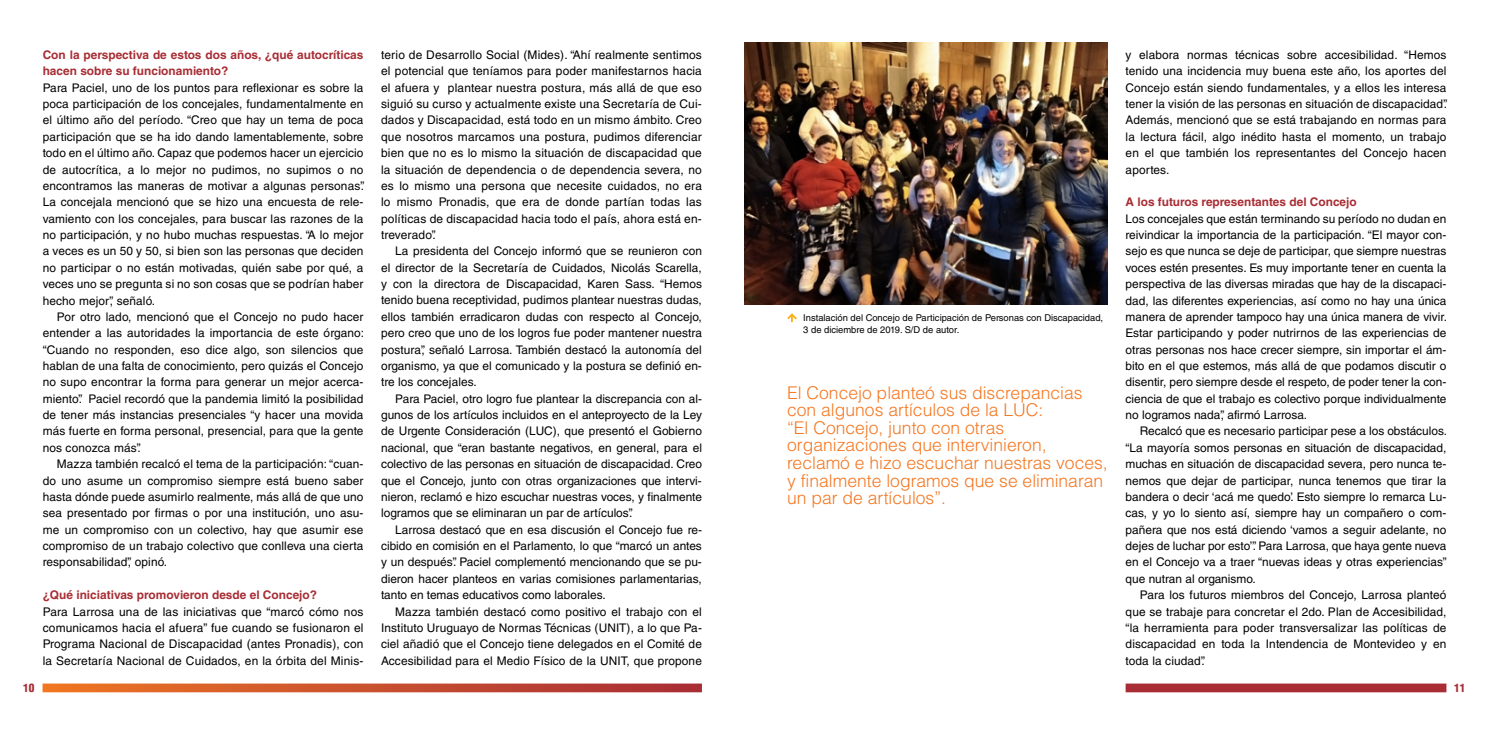
<style>
.page{position:relative;width:1489px;height:745px;background:#fff}
.page>*{position:absolute;margin:0;border:0;box-sizing:border-box;transform-origin:0 0}
.t1{font:300 17.5px/17.5px "Helvetica LT Std";color:#f47721}
.t2{font:12px/16.4px "Helvetica LT Std";letter-spacing:.015em;color:#000;text-align:justify}
.t3{font:11.88px/16.4px "Helvetica LT Std";letter-spacing:.005em;color:#000;text-align:justify}
.t4{font:700 11.88px/16.4px "Helvetica LT Std";color:#a82d34}
.t5{font:900 condensed 11.25px "Helvetica LT Std";color:#a82d34}
.t6{font:9.38px/12.5px "Helvetica LT Std";color:#000}
</style>
<div class="page">
<svg style="left:43px;top:683px;width:659px;height:8px;background:#cd5d3b"></svg>
<img style="left:744px;top:43px;width:363px;height:261px">
<svg style="left:787px;top:313px;width:10px;height:9px"></svg>
<div style="left:1125px;top:683px;width:321px;height:8px;background:#a82d34"></div>
<p class="t4" style="left:43px;top:46px;width:322px">Con la perspectiva de estos dos años, ¿qué autocríticas hacen sobre su funcionamiento?</p>
<p class="t3" style="left:43px;top:79px;width:323px">Para Paciel, uno de los puntos para reflexionar es sobre la poca participación de los concejales, fundamentalmente en el último año del período. “Creo que hay un tema de poca participación que se ha ido dando lamentablemente, sobre todo en el último año. Capaz que podemos hacer un ejercicio de autocrítica, a lo mejor no pudimos, no supimos o no encontramos las maneras de motivar a algunas personas”.<br>La concejala mencionó que se hizo una encuesta de rele&shy;vamiento con los concejales, para buscar las razones de la no participación, y no hubo muchas respuestas. “A lo mejor a veces es un 50 y 50, si bien son las personas que deciden no participar o no están motivadas, quién sabe por qué, a veces uno se pregunta si no son cosas que se podrían haber hecho mejor”, señaló.</p>
<p class="t3" style="left:43px;top:308px;width:323px;text-indent:14px">Por otro lado, mencionó que el Concejo no pudo hacer entender a las autoridades la importancia de este órgano: “Cuando no responden, eso dice algo, son silencios que hablan de una falta de conocimiento, pero quizás el Concejo no supo encontrar la forma para generar un mejor acerca&shy;miento”. Paciel recordó que la pandemia limitó la posibilidad de tener más instancias presenciales “y hacer una movida más fuerte en forma personal, presencial, para que la gente nos conozca más”.</p>
<p class="t3" style="left:43px;top:455px;width:322px;text-indent:14px">Mazza también recalcó el tema de la participación: “cuan&shy;do uno asume un compromiso siempre está bueno saber hasta dónde puede asumirlo realmente, más allá de que uno sea presentado por firmas o por una institución, uno asu&shy;me un compromiso con un colectivo, hay que asumir ese compromiso de un trabajo colectivo que conlleva una cierta responsabilidad”, opinó.</p>
<p class="t4" style="left:43px;top:586px;width:276px">¿Qué iniciativas promovieron desde el Concejo?</p>
<p class="t2" style="left:43px;top:602px;width:322px">Para Larrosa una de las iniciativas que “marcó cómo nos comunicamos hacia el afuera” fue cuando se fusionaron el Programa Nacional de Discapacidad (antes Pronadis), con la Secretaría Nacional de Cuidados, en la órbita del Minis-</p>
<p class="t2" style="left:381px;top:46px;width:322px">terio de Desarrollo Social (Mides). “Ahí realmente sentimos el potencial que teníamos para poder manifestarnos hacia el afuera y plantear nuestra postura, más allá de que eso siguió su curso y actualmente existe una Secretaría de Cui&shy;dados y Discapacidad, está todo en un mismo ámbito. Creo que nosotros marcamos una postura, pudimos diferenciar bien que no es lo mismo la situación de discapacidad que la situación de dependencia o de dependencia severa, no es lo mismo una persona que necesite cuidados, no era lo mismo Pronadis, que era de donde partían todas las políticas de discapacidad hacia todo el país, ahora está en&shy;treverado”.</p>
<p class="t3" style="left:381px;top:243px;width:322px;text-indent:14px">La presidenta del Concejo informó que se reunieron con el director de la Secretaría de Cuidados, Nicolás Scarella, y con la directora de Discapacidad, Karen Sass. “Hemos tenido buena receptividad, pudimos plantear nuestras dudas, ellos también erradicaron dudas con respecto al Concejo, pero creo que uno de los logros fue poder mantener nuestra postura”, señaló Larrosa. También destacó la autonomía del organismo, ya que el comunicado y la postura se definió en&shy;tre los concejales.</p>
<p class="t3" style="left:381px;top:390px;width:322px;text-indent:14px">Para Paciel, otro logro fue plantear la discrepancia con al&shy;gunos de los artículos incluidos en el anteproyecto de la Ley de Urgente Consideración (LUC), que presentó el Gobierno nacional, que “eran bastante negativos, en general, para el colectivo de las personas en situación de discapacidad. Creo que el Concejo, junto con otras organizaciones que intervi&shy;nieron, reclamó e hizo escuchar nuestras voces, y finalmente logramos que se eliminaran un par de artículos”.</p>
<p class="t3" style="left:381px;top:521px;width:322px;text-indent:14px">Larrosa destacó que en esa discusión el Concejo fue re&shy;cibido en comisión en el Parlamento, lo que “marcó un antes y un después”. Paciel complementó mencionando que se pu&shy;dieron hacer planteos en varias comisiones parlamentarias, tanto en temas educativos como laborales.</p>
<p class="t3" style="left:381px;top:602px;width:322px;text-indent:14px">Mazza también destacó como positivo el trabajo con el Instituto Uruguayo de Normas Técnicas (UNIT), a lo que Pa&shy;ciel añadió que el Concejo tiene delegados en el Comité de Accesibilidad para el Medio Físico de la UNIT, que propone</p>
<p class="t6" style="left:803px;top:311px;width:301px">Instalación del Concejo de Participación de Personas con Discapacidad,<br>3 de diciembre de 2019. S/D de autor.</p>
<p class="t1" style="left:787px;top:383px;width:322px">El Concejo planteó sus discrepancias con algunos artículos de la LUC:<br>“El Concejo, junto con otras organizaciones que intervinieron, reclamó e hizo escuchar nuestras voces, y finalmente logramos que se eliminaran un par de artículos”.</p>
<p class="t3" style="left:1125px;top:46px;width:323px">y elabora normas técnicas sobre accesibilidad. “Hemos tenido una incidencia muy buena este año, los aportes del Concejo están siendo fundamentales, y a ellos les interesa tener la visión de las personas en situación de discapacidad”.<br>Además, mencionó que se está trabajando en normas para la lectura fácil, algo inédito hasta el momento, un trabajo en el que también los representantes del Concejo hacen aportes.</p>
<p class="t4" style="left:1125px;top:193px;width:233px">A los futuros representantes del Concejo</p>
<p class="t3" style="left:1125px;top:210px;width:323px">Los concejales que están terminando su período no dudan en reivindicar la importancia de la participación. “El mayor con&shy;sejo es que nunca se deje de participar, que siempre nuestras voces estén presentes. Es muy importante tener en cuenta la perspectiva de las diversas miradas que hay de la discapaci&shy;dad, las diferentes experiencias, así como no hay una única manera de aprender tampoco hay una única manera de vivir.<br>Estar participando y poder nutrirnos de las experiencias de otras personas nos hace crecer siempre, sin importar el ám&shy;bito en el que estemos, más allá de que podamos discutir o disentir, pero siempre desde el respeto, de poder tener la con&shy;ciencia de que el trabajo es colectivo porque individualmente no logramos nada”, afirmó Larrosa.</p>
<p class="t3" style="left:1125px;top:423px;width:323px;text-indent:14px">Recalcó que es necesario participar pese a los obstáculos. “La mayoría somos personas en situación de discapacidad, muchas en situación de discapacidad severa, pero nunca te&shy;nemos que dejar de participar, nunca tenemos que tirar la bandera o decir ‘acá me quedo’. Esto siempre lo remarca Lu&shy;cas, y yo lo siento así, siempre hay un compañero o com&shy;pañera que nos está diciendo ‘vamos a seguir adelante, no dejes de luchar por esto’”. Para Larrosa, que haya gente nueva en el Concejo va a traer “nuevas ideas y otras experiencias” que nutran al organismo.</p>
<p class="t3" style="left:1125px;top:586px;width:322px;text-indent:14px">Para los futuros miembros del Concejo, Larrosa planteó que se trabaje para concretar el 2do. Plan de Accesibilidad, “la herramienta para poder transversalizar las políticas de discapacidad en toda la Intendencia de Montevideo y en toda la ciudad”.</p>
<p class="t5" style="left:23px;top:679px;width:13px">10</p>
<p class="t5" style="left:1453px;top:680px;width:13px">11</p>
</div>
